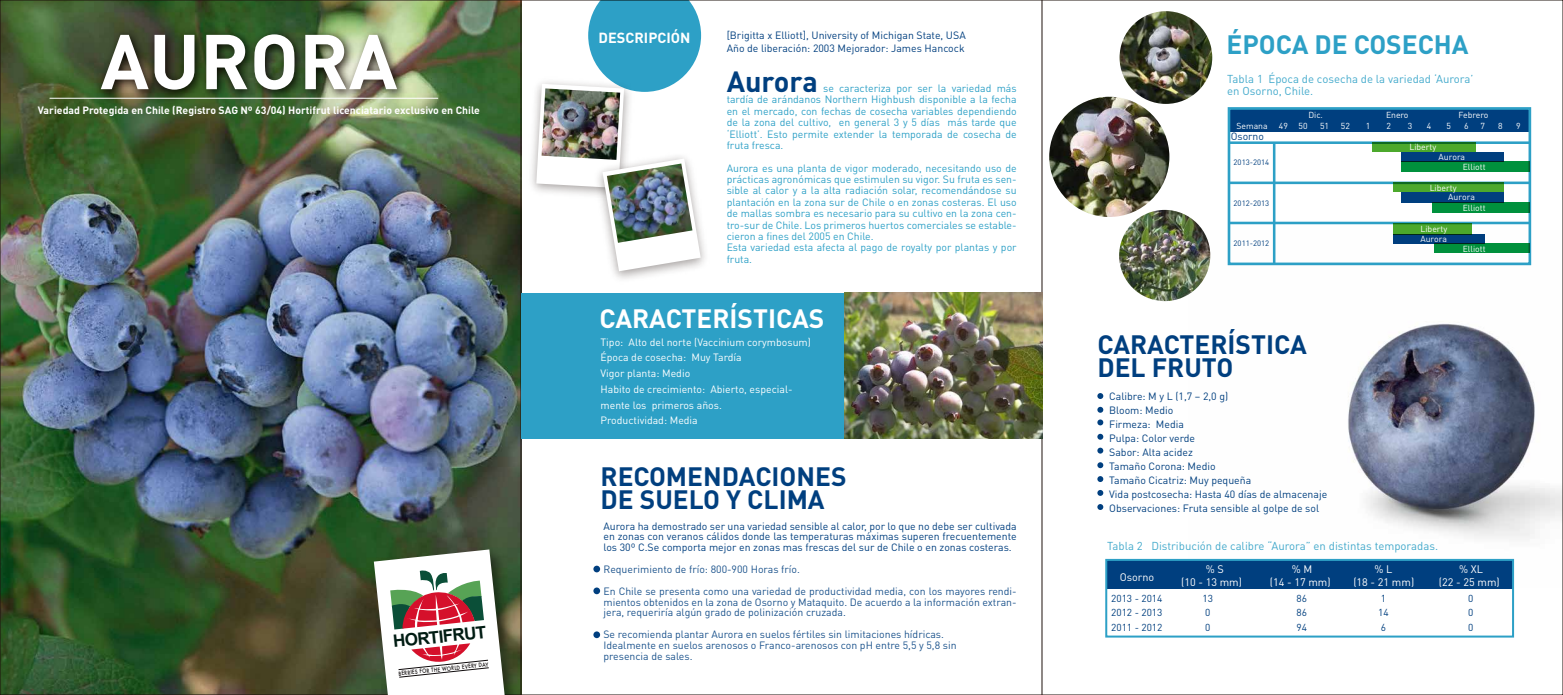
<style>
.page{position:relative;width:1563px;height:695px;background:#fff}
.page>*{position:absolute;margin:0;border:0;box-sizing:border-box;transform-origin:0 0}
.t1{font:700 76.3px "DIN Pro";color:#fff}
.t2{font:700 28.88px "DIN Pro";color:#003f7f}
.t3{font:700 26.25px/23.6px "DIN Pro";color:#003f7f}
.t4{font:700 26.25px "DIN Pro";color:#fff}
.t5{font:700 26.25px "DIN Pro";color:#2da0c6}
.t6{font:700 17.06px "Arial";color:#001c13}
.t7{font:700 14.44px "DIN Pro";color:#fff}
.t8{font:11.38px/12.2px "DIN Pro";color:#2da0c6}
.t9{font:10.85px "DIN Pro";color:#fff}
.t10{font:10.5px/11.4px "DIN Pro";color:#2da0c6;text-align:justify}
.t11{font:10.5px/14px "DIN Pro";color:#003f7f}
.t12{font:10.5px/10.8px "DIN Pro";color:rgb(0 63 127/.9)}
.t13{font:10.5px/15.8px "DIN Pro";color:#fff}
.t14{font:700 10.5px "DIN Pro";color:#fff}
.t15{font:10.41px "DIN Pro";color:#003f7f}
.t16{font:10.06px/14.7px "DIN Pro";color:#003f7f;text-align:justify}
.t17{font:8.66px "DIN Pro";color:#fff}
.t18{font:7.79px "DIN Pro";color:#003f7f}
.t19{font:500 5.69px "Futura";color:#0e0a0b;scale:.83 1}
</style>
<div class="page">
<img style="left:2px;top:2px;width:519px;height:690px">
<img style="left:1188px;top:230px;width:373px;height:357px">
<hr style="left:521px;top:0;width:1px;height:694px;background:#1e120d">
<img style="left:531px;top:100px;width:5px;height:90px">
<img style="left:613px;top:231px;width:92px;height:48px">
<img style="left:536px;top:0;width:165px;height:271px">
<div style="left:593px;top:565px;width:7px;height:7px;background:#003f7f;border-radius:50%"></div>
<div style="left:593px;top:587px;width:7px;height:7px;background:#003f7f;border-radius:50%"></div>
<div style="left:593px;top:631px;width:7px;height:7px;background:#003f7f;border-radius:50%"></div>
<hr style="left:1042px;top:0;width:1px;height:694px;background:#1e120d">
<img style="left:1049px;top:97px;width:120px;height:120px;border-radius:60px">
<svg style="left:1097px;top:393px;width:6px;height:6px"></svg>
<svg style="left:1097px;top:407px;width:6px;height:5px"></svg>
<svg style="left:1097px;top:419px;width:6px;height:6px"></svg>
<svg style="left:1097px;top:434px;width:6px;height:5px"></svg>
<svg style="left:1097px;top:447px;width:6px;height:6px"></svg>
<svg style="left:1097px;top:462px;width:6px;height:6px"></svg>
<svg style="left:1097px;top:476px;width:6px;height:6px"></svg>
<svg style="left:1097px;top:490px;width:6px;height:6px"></svg>
<svg style="left:1097px;top:504px;width:6px;height:6px"></svg>
<img style="left:89px;top:13px;width:324px;height:110px">
<div style="left:1229px;top:108px;width:300px;height:23px;background:#003f7f"></div>
<div style="left:1227px;top:107px;width:304px;height:158px;border:3px solid #2da0c6"></div>
<hr style="left:1228px;top:141px;width:301px;height:3px;background:#2da0c6">
<hr style="left:1228px;top:181px;width:301px;height:3px;background:#2da0c6">
<hr style="left:1228px;top:222px;width:301px;height:2px;background:#2da0c6">
<div style="left:1372px;top:143px;width:103px;height:9px;background:#4ca92c"></div>
<div style="left:1393px;top:223px;width:78px;height:11px;background:#4ca92c"></div>
<div style="left:1393px;top:183px;width:110px;height:9px;background:#4ca92c"></div>
<div style="left:1401px;top:161px;width:128px;height:10px;background:#00913d"></div>
<div style="left:1432px;top:202px;width:97px;height:11px;background:#00913d"></div>
<div style="left:1434px;top:243px;width:95px;height:10px;background:#00913d"></div>
<div style="left:1401px;top:152px;width:102px;height:9px;background:#003f7f"></div>
<div style="left:1401px;top:192px;width:102px;height:10px;background:#003f7f"></div>
<div style="left:1393px;top:234px;width:91px;height:9px;background:#003f7f"></div>
<hr style="left:1273px;top:143px;width:2px;height:121px;background:#2da0c6">
<div style="left:1106px;top:559px;width:407px;height:29px;background:#003f7f"></div>
<div style="left:1105px;top:558px;width:409px;height:79px;border:2px solid #2da0c6"></div>
<hr style="left:50px;top:98px;width:388px;height:1px;background:#fff">
<img style="left:1119px;top:11px;width:93px;height:93px;border-radius:46px">
<img style="left:1119px;top:210px;width:91px;height:91px;border-radius:46px">
<div style="left:521px;top:293px;width:521px;height:145px;background:#2da0c6"></div>
<img style="left:844px;top:293px;width:199px;height:145px">
<img style="left:368px;top:544px;width:152px;height:150px">
<svg style="left:374px;top:549px;width:132px;height:145px"></svg>
<h1 class="t1" style="left:100px;top:10px;width:299px">AURORA</h1>
<p class="t14" style="left:38px;top:103px;width:443px">Variedad Protegida en Chile (Registro SAG Nº 63/04) Hortifrut licenciatario exclusivo en Chile</p>
<h3 class="t6" style="left:392px;top:630px;width:95px;rotate:-6deg">HORTIFRUT</h3>
<p class="t19" style="left:398px;top:669px;width:110px;rotate:-6deg">BERRIES FOR THE WORLD EVERY DAY</p>
<h3 class="t7" style="left:599px;top:28px;width:93px">DESCRIPCIÓN</h3>
<p class="t11" style="left:726px;top:29px;width:241px;line-height:12.2px">[Brigitta x Elliott], University of Michigan State, USA<br>Año de liberación: 2003 Mejorador: James Hancock</p>
<h2 class="t2" style="left:726px;top:62px;width:93px">Aurora</h2>
<p class="t10" style="left:727px;top:82px;width:291px;text-indent:96px">se caracteriza por ser la variedad más tardía de arándanos Northern Highbush disponible a la fecha en el mercado, con fechas de cosecha variables dependiendo de la zona del cultivo, en general 3 y 5 días más tarde que ‘Elliott’. Esto permite extender la temporada de cosecha de fruta fresca.</p>
<p class="t10" style="left:727px;top:162px;width:291px;text-align:left">Aurora es una planta de vigor moderado, necesitando uso de prácticas agronómicas que estimulen su vigor. Su fruta es sen&shy;sible al calor y a la alta radiación solar, recomendándose su plantación en la zona sur de Chile o en zonas costeras. El uso de mallas sombra es necesario para su cultivo en la zona cen&shy;tro-sur de Chile. Los primeros huertos comerciales se estable&shy;cieron a fines del 2005 en Chile.<br>Esta variedad esta afecta al pago de royalty por plantas y por fruta.</p>
<h3 class="t4" style="left:599px;top:300px;width:226px">CARACTERÍSTICAS</h3>
<p class="t13" style="left:600px;top:333px;width:212px">Tipo: Alto del norte (Vaccinium corymbosum)<br>Época de cosecha: Muy Tardía<br>Vigor planta: Medio<br>Habito de crecimiento: Abierto, especial&shy;mente los primeros años.<br>Productividad: Media</p>
<h3 class="t3" style="left:600px;top:463px;width:247px">RECOMENDACIONES<br>DE SUELO Y CLIMA</h3>
<p class="t11" style="left:603px;top:520px;width:415px;line-height:10.8px;text-align:justify">Aurora ha demostrado ser una variedad sensible al calor, por lo que no debe ser cultivada en zonas con veranos cálidos donde las temperaturas máximas superen frecuentemente los 30º C.Se comporta mejor en zonas mas frescas del sur de Chile o en zonas costeras.</p>
<p class="t12" style="left:603px;top:557px;width:415px;line-height:21.7px">Requerimiento de frío: 800-900 Horas frío.<br>En Chile se presenta como una variedad de productividad media, con los mayores rendi-</p>
<p class="t12" style="left:603px;top:595px;width:415px">mientos obtenidos en la zona de Osorno y Mataquito. De acuerdo a la información extran&shy;jera, requeriría algún grado de polinización cruzada.</p>
<p class="t12" style="left:603px;top:628px;width:355px">Se recomienda plantar Aurora en suelos fértiles sin limitaciones hídricas.<br>Idealmente en suelos arenosos o Franco-arenosos con pH entre 5,5 y 5,8 sin presencia de sales.</p>
<h3 class="t5" style="left:1226px;top:26px;width:244px">ÉPOCA DE COSECHA</h3>
<p class="t8" style="left:1227px;top:72px;width:248px">Tabla 1 Época de cosecha de la variedad ‘Aurora’ en Osorno, Chile.</p>
<p class="t17" style="left:1308px;top:109px;width:16px">Dic.</p>
<p class="t17" style="left:1386px;top:109px;width:24px">Enero</p>
<p class="t17" style="left:1458px;top:109px;width:31px">Febrero</p>
<p class="t17" style="left:1236px;top:120px;width:33px">Semana</p>
<p class="t17" style="left:1279px;top:120px;width:30px">49 50</p>
<p class="t17" style="left:1320px;top:120px;width:11px">51</p>
<p class="t17" style="left:1341px;top:120px;width:11px">52</p>
<p class="t17" style="left:1366px;top:120px;width:6px">1</p>
<p class="t17" style="left:1386px;top:120px;width:6px">2</p>
<p class="t17" style="left:1407px;top:120px;width:6px">3</p>
<p class="t17" style="left:1427px;top:120px;width:6px">4</p>
<p class="t17" style="left:1446px;top:120px;width:6px">5</p>
<p class="t17" style="left:1464px;top:120px;width:6px">6</p>
<p class="t17" style="left:1480px;top:120px;width:6px">7</p>
<p class="t17" style="left:1498px;top:120px;width:6px">8</p>
<p class="t17" style="left:1516px;top:120px;width:6px">9</p>
<p class="t15" style="left:1230px;top:129px;width:35px">Osorno</p>
<p class="t18" style="left:1233px;top:157px;width:37px">2013-2014</p>
<p class="t18" style="left:1233px;top:198px;width:37px">2012-2013</p>
<p class="t18" style="left:1233px;top:238px;width:37px">2011-2012</p>
<h3 class="t3" style="left:1097px;top:331px;width:211px">CARACTERÍSTICA<br>DEL FRUTO</h3>
<p class="t11" style="left:1109px;top:388px;width:219px">Calibre: M y L (1,7 – 2,0 g)<br>Bloom: Medio<br>Firmeza: Media<br>Pulpa: Color verde<br>Sabor: Alta acidez<br>Tamaño Corona: Medio<br>Tamaño Cicatriz: Muy pequeña<br>Vida postcosecha: Hasta 40 días de almacenaje<br>Observaciones: Fruta sensible al golpe de sol</p>
<p class="t17" style="left:1409px;top:141px;width:28px">Liberty</p>
<p class="t17" style="left:1438px;top:151px;width:28px">Aurora</p>
<p class="t17" style="left:1462px;top:161px;width:24px">Elliott</p>
<p class="t17" style="left:1429px;top:182px;width:28px">Liberty</p>
<p class="t17" style="left:1448px;top:191px;width:28px">Aurora</p>
<p class="t17" style="left:1420px;top:223px;width:28px">Liberty</p>
<p class="t17" style="left:1420px;top:233px;width:28px">Aurora</p>
<p class="t17" style="left:1462px;top:202px;width:24px">Elliott</p>
<p class="t17" style="left:1462px;top:243px;width:24px">Elliott</p>
<p class="t8" style="left:1107px;top:539px;width:332px">Tabla 2 Distribución de calibre “Aurora” en distintas temporadas.</p>
<p class="t9" style="left:1120px;top:569px;width:36px">Osorno</p>
<p class="t16" style="left:1111px;top:590px;width:53px">2013 - 2014<br>2012 - 2013<br>2011 - 2012</p>
<p class="t9" style="left:1291px;top:561px;width:22px">% M</p>
<p class="t9" style="left:1374px;top:561px;width:19px">% L</p>
<p class="t9" style="left:1459px;top:561px;width:25px">% XL</p>
<p class="t9" style="left:1206px;top:561px;width:20px">% S</p>
<p class="t16" style="left:1202px;top:590px;width:12px">13</p>
<p class="t16" style="left:1205px;top:619px;width:7px">0</p>
<p class="t9" style="left:1181px;top:574px;width:62px">(10 - 13 mm)</p>
<p class="t9" style="left:1270px;top:574px;width:62px">(14 - 17 mm)</p>
<p class="t9" style="left:1353px;top:574px;width:62px">(18 - 21 mm)</p>
<p class="t9" style="left:1439px;top:574px;width:62px">(22 - 25 mm)</p>
<p class="t16" style="left:1296px;top:590px;width:12px">86</p>
<p class="t16" style="left:1296px;top:619px;width:12px">94</p>
<p class="t16" style="left:1468px;top:590px;width:7px">0<br>0<br>0</p>
<p class="t16" style="left:1380px;top:590px;width:7px">1</p>
<p class="t16" style="left:1380px;top:619px;width:7px">6</p>
<p class="t16" style="left:1205px;top:604px;width:7px">0</p>
<p class="t16" style="left:1296px;top:604px;width:12px">86</p>
<p class="t16" style="left:1378px;top:604px;width:12px">14</p>
</div>
